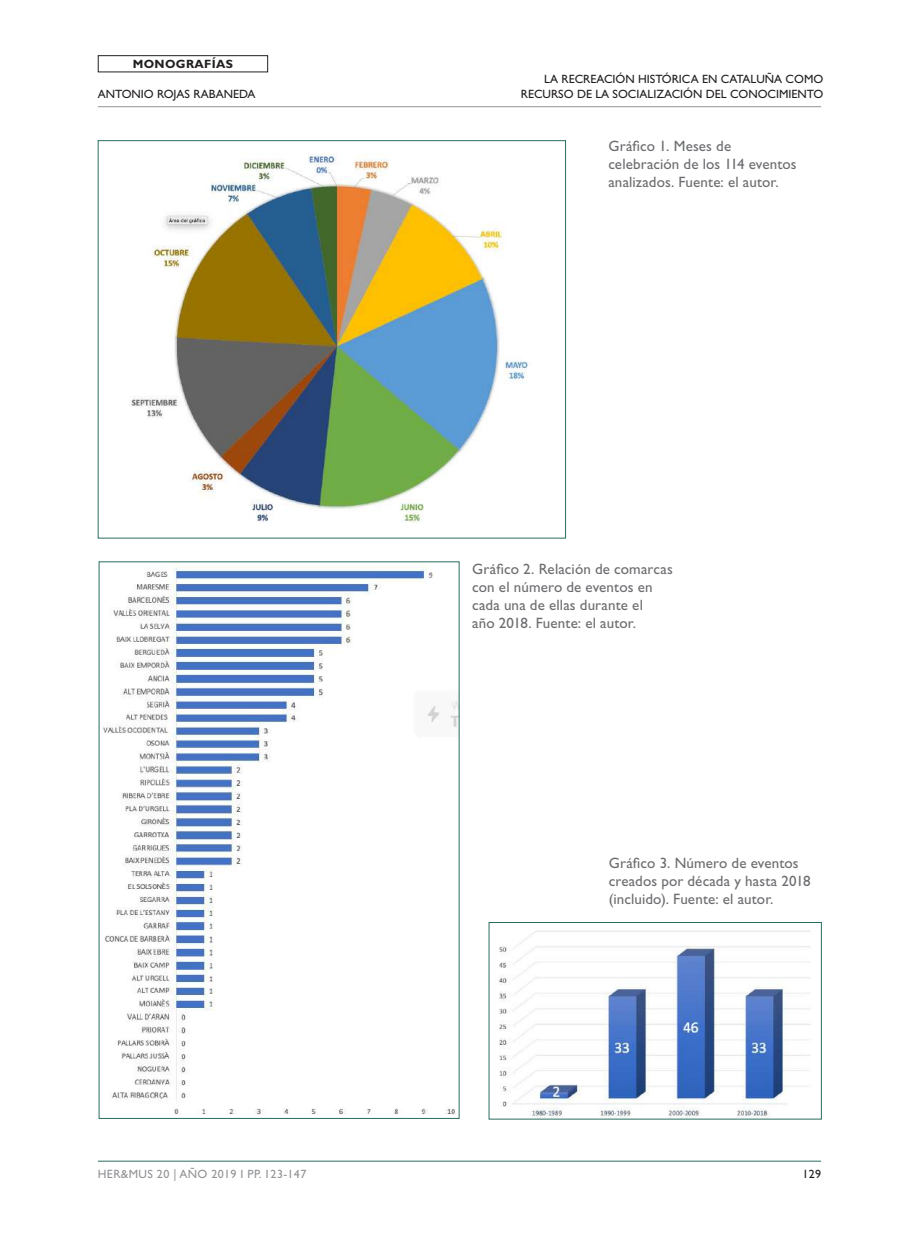
<style>
.page{position:relative;width:919px;height:1259px;background:#fff}
.page>*{position:absolute;margin:0;border:0;box-sizing:border-box;transform-origin:0 0}
.t1{font:15px/18px "Gill Sans Std";letter-spacing:.01em;color:#6c6d70}
.t2{font:12px/14.4px "Gill Sans Std";color:#231f20;text-align:right}
.t3{font:12px "Gill Sans Std";letter-spacing:.03em;color:#919396}
.t4{font:700 12px "Gill Sans Std";color:#231f20}
</style>
<div class="page">
<hr style="left:98px;top:1160px;width:723px;height:1px;background:#296d5f">
<hr style="left:98px;top:106px;width:723px;height:1px;background:#939598">
<div style="left:98px;top:55px;width:170px;height:17px;border:1px solid #231f20"></div>
<img style="left:129px;top:153px;width:399px;height:370px">
<img style="left:102px;top:563px;width:355px;height:552px">
<img style="left:499px;top:930px;width:312px;height:187px">
<div style="left:488px;top:922px;width:333px;height:197px;border:1px solid #296d5f"></div>
<p class="t4" style="left:133px;top:57px;width:21px">MONOGRAFÍAS</p>
<p class="t2" style="left:98px;top:87px;width:159px">ANTONIO ROJAS RABANEDA</p>
<p class="t2" style="left:520px;top:72px;width:304px">LA RECREACIÓN HISTÓRICA EN CATALUÑA COMO<br>RECURSO DE LA SOCIALIZACIÓN DEL CONOCIMIENTO</p>
<p class="t1" style="left:608px;top:137px;width:190px">Gráfico 1. Meses de celebración de los 114 eventos analizados. Fuente: el autor.</p>
<p class="t1" style="left:472px;top:560px;width:202px">Gráfico 2. Relación de comarcas con el número de eventos en cada una de ellas durante el<br>año 2018. Fuente: el autor.</p>
<p class="t1" style="left:608px;top:854px;width:203px">Gráfico 3. Número de eventos creados por década y hasta 2018 (incluido). Fuente: el autor.</p>
<p class="t3" style="left:98px;top:1167px;width:210px">HER&amp;MUS 20 | AÑO 2019 I PP. 123-147</p>
<p class="t2" style="left:802px;top:1166px;width:20px">129</p>
</div>
